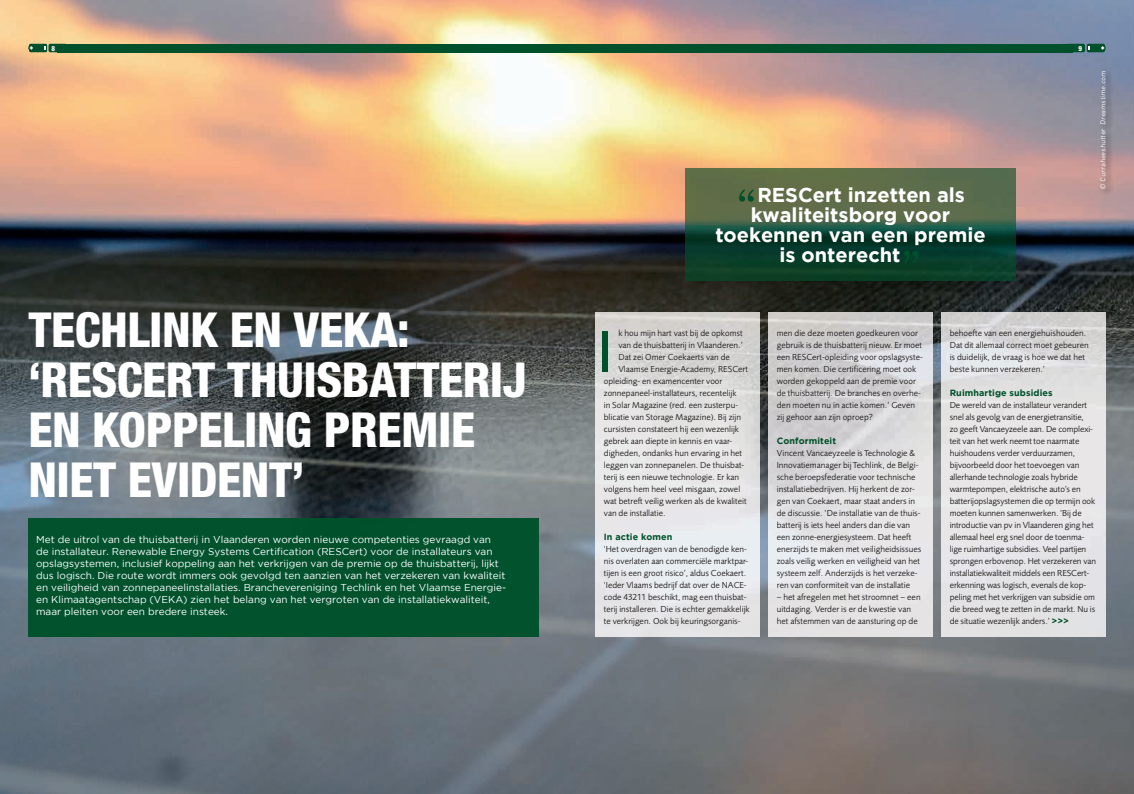
<style>
.page{position:relative;width:1134px;height:794px;background:#fff}
.page>*{position:absolute;margin:0;border:0;box-sizing:border-box;transform-origin:0 0}
.t1{font:condensed 57px "Helvetica Neue LT Std";color:#00512b}
.t2{font:50px "Gandhi Serif";color:#00512b}
.t3{font:800 condensed 48.3px/50px "Helvetica Neue LT Std";letter-spacing:-.01em;color:#fff}
.t4{font:700 20px "Gotham";color:#fff}
.t5{font:10px/12px "Gotham";color:#fff}
.t6{font:9px/12px "Foundry Sans";color:#231f20}
.t7{font:700 9px "Gotham";letter-spacing:.01em;color:#00512b}
.t8{font:7px "DIN Pro";color:#fff}
.t9{font:800 condensed 7px "Helvetica Neue LT Std";color:#fff}
.s1{font-family:"Gotham";font-weight:700;color:#00512b}
</style>
<div class="page">
<img style="left:0;top:0;width:1134px;height:794px">
<img style="left:685px;top:168px;width:331px;height:113px">
<img style="left:595px;top:312px;width:165px;height:324px">
<div style="left:28px;top:518px;width:511px;height:118px;background:#01522d"></div>
<svg style="left:28px;top:44px;width:19px;height:8px"></svg>
<div style="left:567px;top:44px;width:505px;height:8px;background:#00512b"></div>
<div style="left:49px;top:44px;width:18px;height:8px;background:#00512b;border-radius:2px"></div>
<div style="left:58px;top:44px;width:509px;height:8px;background:#00512b"></div>
<svg style="left:1087px;top:44px;width:19px;height:8px"></svg>
<div style="left:1067px;top:44px;width:18px;height:8px;background:#00512b;border-radius:2px"></div>
<img style="left:1098px;top:68px;width:16px;height:129px">
<img style="left:768px;top:312px;width:165px;height:324px">
<img style="left:941px;top:312px;width:165px;height:324px">
<p class="t9" style="left:51px;top:44px;width:5px">8</p>
<h3 class="t3" style="left:28px;top:303px;width:500px">TECHLINK EN VEKA: ‘RESCERT THUISBATTERIJ<br>EN KOPPELING PREMIE<br>NIET EVIDENT’</h3>
<p class="t5" style="left:36px;top:533px;width:471px">Met de uitrol van de thuisbatterij in Vlaanderen worden nieuwe competenties gevraagd van de installateur. Renewable Energy Systems Certification (RESCert) voor de installateurs van opslagsystemen, inclusief koppeling aan het verkrijgen van de premie op de thuisbatterij, lijkt dus logisch. Die route wordt immers ook gevolgd ten aanzien van het verzekeren van kwaliteit en veiligheid van zonnepaneelinstallaties. Branchevereniging Techlink en het Vlaamse Energie&shy;en Klimaatagentschap (VEKA) zien het belang van het vergroten van de installatiekwaliteit, maar pleiten voor een bredere insteek.</p>
<h2 class="t2" style="left:736px;top:179px;width:23px">“</h2>
<h3 class="t4" style="left:757px;top:183px;width:209px">RESCert inzetten als</h3>
<h3 class="t4" style="left:751px;top:203px;width:201px">kwaliteitsborg voor</h3>
<h3 class="t4" style="left:715px;top:223px;width:272px">toekennen van een premie</h3>
<h3 class="t4" style="left:779px;top:243px;width:123px">is onterecht</h3>
<h2 class="t2" style="left:901px;top:240px;width:22px">”</h2>
<p class="t9" style="left:1078px;top:44px;width:5px">9</p>
<p class="t8" style="left:1097px;top:190px;width:122px;rotate:-90deg">© Curraheeshutter Dreamstime.com</p>
<h1 class="t1" style="left:600px;top:319px;width:13px">I</h1>
<p class="t6" style="left:777px;top:327px;width:148px">men die deze moeten goedkeuren voor gebruik is de thuisbatterij nieuw. Er moet een RESCert-opleiding voor opslagsyste&shy;men komen. Die certificering moet ook worden gekoppeld aan de premie voor de thuisbatterij. De branches en overhe&shy;den moeten nu in actie komen.’ Geven zij gehoor aan zijn oproep?</p>
<p class="t7" style="left:777px;top:436px;width:61px">Conformiteit</p>
<p class="t6" style="left:777px;top:447px;width:146px">Vincent Vancaeyzeele is Technologie &amp; Innovatiemanager bij Techlink, de Belgi&shy;sche beroepsfederatie voor technische installatiebedrijven. Hij herkent de zor&shy;gen van Coekaert, maar staat anders in de discussie. ‘De installatie van de thuis&shy;batterij is iets heel anders dan die van een zonne-energiesysteem. Dat heeft enerzijds te maken met veiligheidsissues zoals veilig werken en veiligheid van het systeem zelf. Anderzijds is het verzeke&shy;ren van conformiteit van de installatie</p>
<p class="t6" style="left:777px;top:591px;width:145px">– het afregelen met het stroomnet – een uitdaging. Verder is er de kwestie van het afstemmen van de aansturing op de</p>
<p class="t6" style="left:618px;top:327px;width:126px">k hou mijn hart vast bij de opkomst</p>
<p class="t6" style="left:618px;top:339px;width:126px">van de thuisbatterij in Vlaanderen.’</p>
<p class="t6" style="left:618px;top:351px;width:113px">Dat zei Omer Coekaerts van de</p>
<p class="t6" style="left:618px;top:363px;width:131px">Vlaamse Energie-Academy, RESCert</p>
<p class="t6" style="left:604px;top:375px;width:120px">opleiding- en examencenter voor</p>
<p class="t6" style="left:604px;top:387px;width:134px">zonnepaneel-installateurs, recentelijk</p>
<p class="t6" style="left:604px;top:399px;width:136px">in Solar Magazine (red. een zusterpu-</p>
<p class="t6" style="left:604px;top:411px;width:139px">blicatie van Storage Magazine). Bij zijn</p>
<p class="t6" style="left:604px;top:423px;width:137px">cursisten constateert hij een wezenlijk</p>
<p class="t6" style="left:604px;top:435px;width:130px">gebrek aan diepte in kennis en vaar-</p>
<p class="t6" style="left:604px;top:447px;width:140px">digheden, ondanks hun ervaring in het</p>
<p class="t6" style="left:604px;top:459px;width:142px">leggen van zonnepanelen. De thuisbat-</p>
<p class="t6" style="left:604px;top:471px;width:137px">terij is een nieuwe technologie. Er kan</p>
<p class="t6" style="left:604px;top:483px;width:138px">volgens hem heel veel misgaan, zowel</p>
<p class="t6" style="left:604px;top:495px;width:144px">wat betreft veilig werken als de kwaliteit</p>
<p class="t6" style="left:604px;top:507px;width:63px">van de installatie.</p>
<p class="t7" style="left:604px;top:532px;width:70px">In actie komen</p>
<p class="t6" style="left:604px;top:543px;width:147px">‘Het overdragen van de benodigde ken&shy;nis overlaten aan commerciële marktpar&shy;tijen is een groot risico’, aldus Coekaert. ‘Ieder Vlaams bedrijf dat over de NACE&shy;code 43211 beschikt, mag een thuisbat&shy;terij installeren. Die is echter gemakkelijk te verkrijgen. Ook bij keuringsorganis-</p>
<p class="t6" style="left:950px;top:327px;width:141px">behoefte van een energiehuishouden.<br>Dat dit allemaal correct moet gebeuren is duidelijk, de vraag is hoe we dat het beste kunnen verzekeren.’</p>
<p class="t7" style="left:950px;top:388px;width:104px">Ruimhartige subsidies</p>
<p class="t6" style="left:950px;top:399px;width:148px">De wereld van de installateur verandert snel als gevolg van de energietransitie,<br>zo geeft Vancaeyzeele aan. De complexi&shy;teit van het werk neemt toe naarmate huishoudens verder verduurzamen, bijvoorbeeld door het toevoegen van allerhande technologie zoals hybride warmtepompen, elektrische auto’s en batterijopslagsystemen die op termijn ook moeten kunnen samenwerken. ‘Bij de introductie van pv in Vlaanderen ging het allemaal heel erg snel door de toenma&shy;lige ruimhartige subsidies. Veel partijen sprongen erbovenop. Het verzekeren van installatiekwaliteit middels een RESCert&shy;erkenning was logisch, evenals de kop&shy;peling met het verkrijgen van subsidie om die breed weg te zetten in de markt. Nu is de situatie wezenlijk anders.’ <span class="s1">&gt;&gt;&gt;</span></p>
</div>
